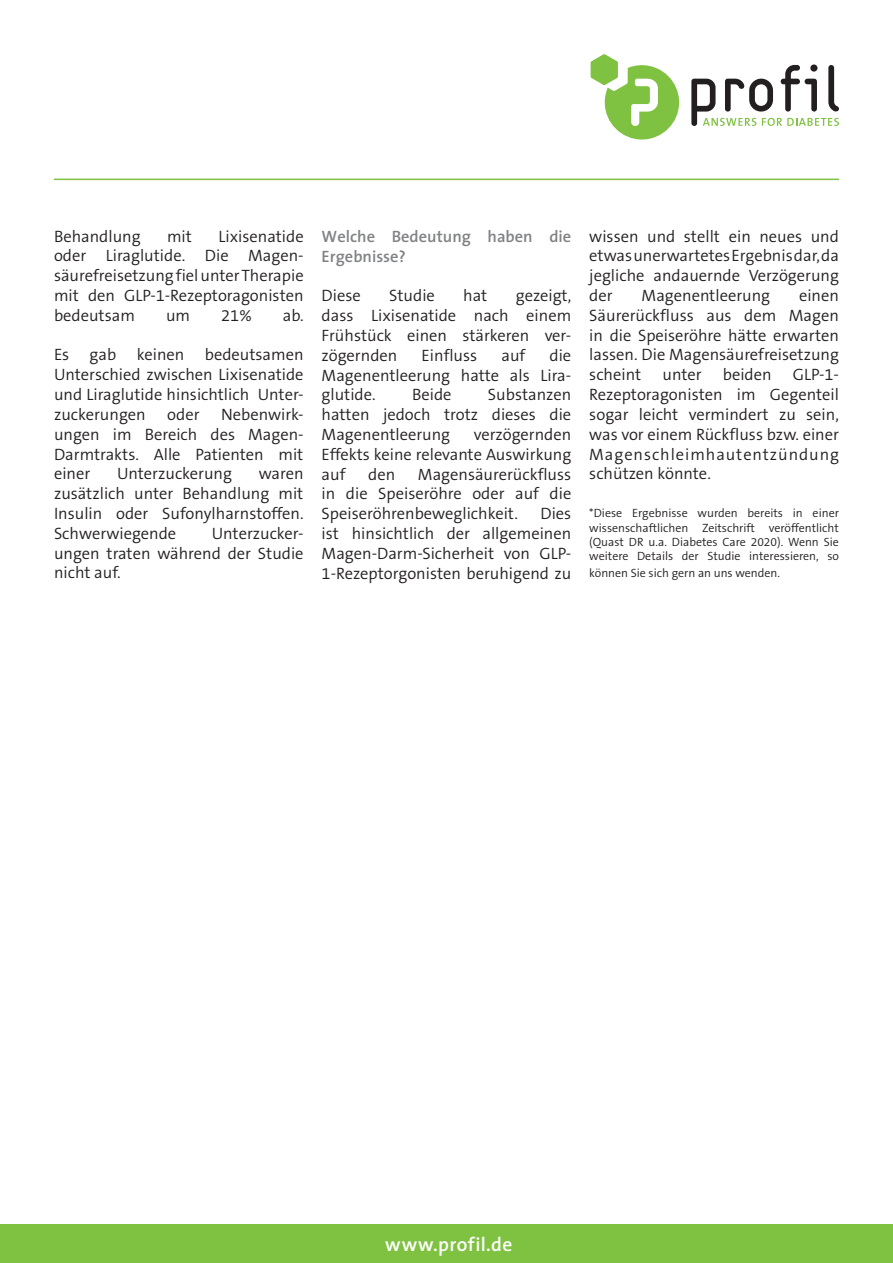
<style>
.page{position:relative;width:893px;height:1263px;background:#fff}
.page>*{position:absolute;margin:0;border:0;box-sizing:border-box;transform-origin:0 0}
.t1{font:600 19.5px "The Sans";letter-spacing:.02em;color:#fff}
.t2{font:300 16.5px/19.8px "The Sans B4";color:#231f20;text-align:justify}
.t3{font:600 16.5px/19.8px "The Sans";color:#808285}
.t4{font:300 12px/14.4px "The Sans B4";color:#231f20;text-align:justify}
</style>
<div class="page">
<div style="left:0;top:1225px;width:893px;height:38px;background:#7fc241"></div>
<svg style="left:691px;top:65px;width:148px;height:61px"></svg>
<svg style="left:591px;top:54px;width:88px;height:86px"></svg>
<hr style="left:54px;top:179px;width:785px;height:1px;background:#7fc241">
<p class="t2" style="left:54px;top:227px;width:251px;text-indent:165px">Lixisenatide oder Liraglutide. Die Magen&shy;säurefreisetzung fiel unter Therapie mit den GLP-1-Rezeptoragonisten bedeutsam</p>
<p class="t2" style="left:54px;top:227px;width:88px">Behandlung</p>
<p class="t2" style="left:167px;top:227px;width:26px">mit</p>
<p class="t2" style="left:166px;top:306px;width:26px">um</p>
<p class="t2" style="left:221px;top:306px;width:32px">21%</p>
<p class="t2" style="left:283px;top:306px;width:22px">ab.</p>
<p class="t2" style="left:54px;top:346px;width:251px">Es gab keinen bedeutsamen Unterschied zwischen Lixisenatide und Liraglutide hinsichtlich Unter&shy;zuckerungen</p>
<p class="t2" style="left:54px;top:405px;width:251px;text-indent:167px">Nebenwirk&shy;ungen im Bereich des Magen-Darmtrakts. Alle Patienten mit einer</p>
<p class="t2" style="left:167px;top:405px;width:34px">oder</p>
<p class="t2" style="left:117px;top:464px;width:117px">Unterzuckerung</p>
<p class="t2" style="left:54px;top:464px;width:251px;text-indent:205px">waren zusätzlich unter Behandlung mit Insulin oder Sufonylharnstoffen.<br>Schwerwiegende</p>
<p class="t2" style="left:54px;top:524px;width:251px;text-indent:158px">Unterzucker&shy;ungen traten während der Studie nicht auf.</p>
<p class="t3" style="left:322px;top:226px;width:251px">Welche Bedeutung haben die<br>Ergebnisse?</p>
<p class="t2" style="left:322px;top:287px;width:41px">Diese</p>
<p class="t2" style="left:389px;top:287px;width:47px">Studie</p>
<p class="t2" style="left:463px;top:287px;width:25px">hat</p>
<p class="t2" style="left:322px;top:287px;width:251px;text-indent:194px">gezeigt, dass Lixisenatide nach einem Frühstück einen stärkeren ver&shy;zögernden</p>
<p class="t2" style="left:422px;top:346px;width:57px">Einfluss</p>
<p class="t2" style="left:501px;top:346px;width:25px">auf</p>
<p class="t2" style="left:322px;top:346px;width:251px;text-indent:228px">die Magenentleerung hatte als Lira&shy;glutide.</p>
<p class="t2" style="left:322px;top:386px;width:251px;text-indent:166px">Substanzen hatten jedoch trotz dieses die Magenentleerung</p>
<p class="t2" style="left:412px;top:386px;width:41px">Beide</p>
<p class="t2" style="left:322px;top:425px;width:251px;text-indent:152px">verzögernden Effekts keine relevante Auswirkung auf</p>
<p class="t2" style="left:322px;top:465px;width:251px;text-indent:96px">Magensäurerückfluss in die Speiseröhre oder auf die Speiseröhrenbeweglichkeit.</p>
<p class="t2" style="left:368px;top:465px;width:29px">den</p>
<p class="t2" style="left:322px;top:504px;width:251px;text-indent:219px">Dies ist hinsichtlich der allgemeinen Magen-Darm-Sicherheit von GLP-1-Rezeptorgonisten beruhigend zu</p>
<p class="t2" style="left:589px;top:227px;width:251px">wissen und stellt ein neues und etwas unerwartetes Ergebnis dar, da jegliche andauernde Verzögerung der</p>
<p class="t2" style="left:642px;top:286px;width:130px">Magenentleerung</p>
<p class="t2" style="left:589px;top:286px;width:251px;text-indent:210px">einen Säurerückfluss aus dem Magen in die Speiseröhre hätte erwarten lassen. Die Magensäurefreisetzung scheint</p>
<p class="t2" style="left:662px;top:365px;width:41px">unter</p>
<p class="t2" style="left:723px;top:365px;width:50px">beiden</p>
<p class="t2" style="left:589px;top:365px;width:251px;text-indent:203px">GLP-1- Rezeptoragonisten im Gegenteil sogar leicht vermindert zu sein, was vor einem Rückfluss bzw. einer Magenschleimhautentzündung schützen könnte.</p>
<p class="t4" style="left:589px;top:506px;width:251px">*Diese Ergebnisse wurden bereits in einer wissenschaftlichen Zeitschrift veröffentlicht (Quast DR u.a. Diabetes Care 2020). Wenn Sie weitere Details der Studie interessieren, so</p>
<p class="t4" style="left:589px;top:566px;width:192px">können Sie sich gern an uns wenden.</p>
<p class="t1" style="left:385px;top:1228px;width:129px">www.profil.de</p>
</div>
